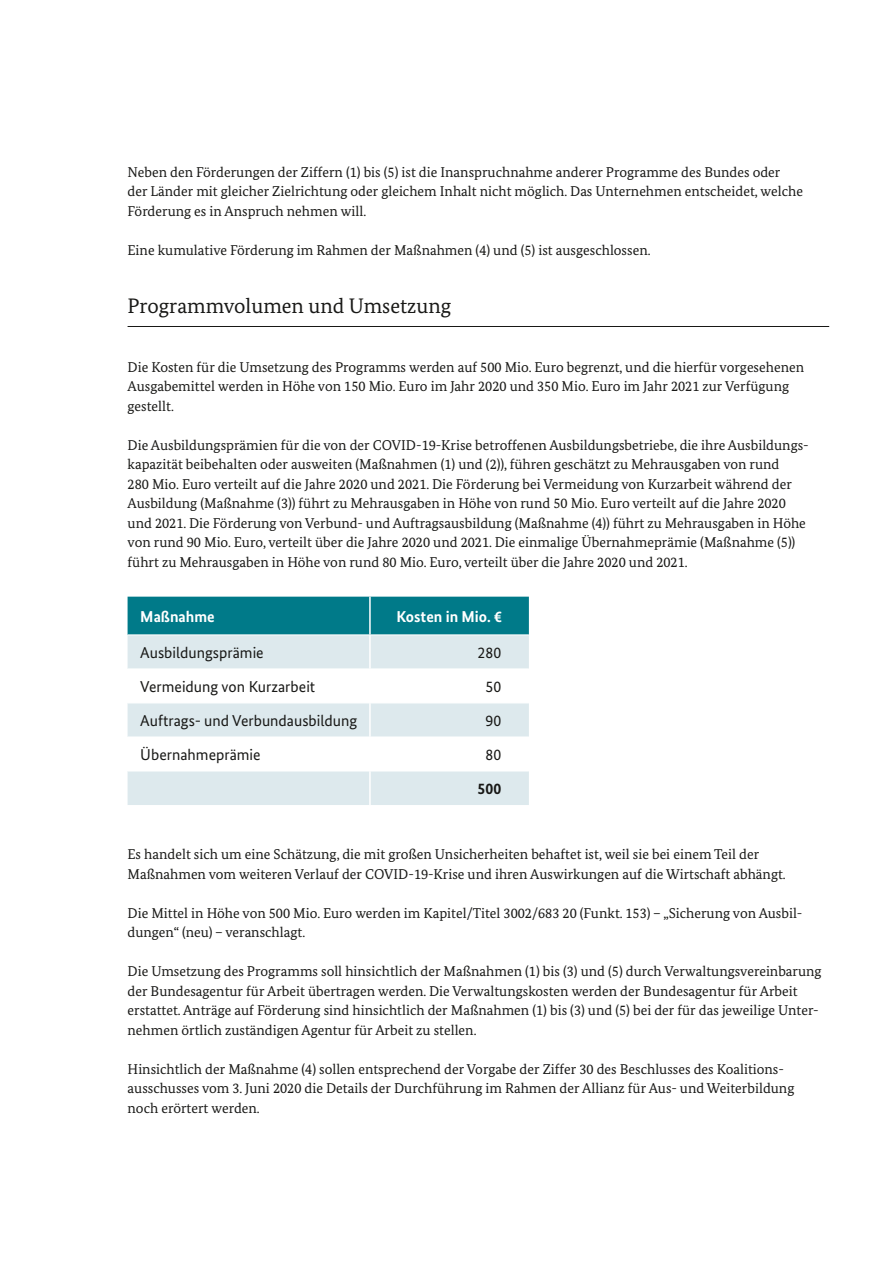
<style>
.page{position:relative;width:893px;height:1263px;background:#fff}
.page>*{position:absolute;margin:0;border:0;box-sizing:border-box;transform-origin:0 0}
.t1{font:21px "Bundes Serif";color:#181816}
.t2{font:15.75px "Bundes Sans";color:#181816}
.t3{font:700 15.75px "Bundes Sans";color:#fff}
.t4{font:700 15.75px "Bundes Sans";color:#181816}
.t5{font:14.25px/19.5px "Bundes Serif";color:#181816}
</style>
<div class="page">
<hr style="left:128px;top:326px;width:701px;height:1px;background:#181816">
<div style="left:128px;top:597px;width:401px;height:38px;background:#007a89"></div>
<div style="left:128px;top:636px;width:401px;height:169px;background:#dde9ed"></div>
<svg style="left:128px;top:670px;width:401px;height:101px"></svg>
<hr style="left:128px;top:669px;width:241px;height:1px;background:#fff">
<hr style="left:371px;top:669px;width:158px;height:1px;background:#fff">
<hr style="left:128px;top:703px;width:241px;height:1px;background:#fff">
<hr style="left:371px;top:703px;width:158px;height:1px;background:#fff">
<hr style="left:128px;top:737px;width:241px;height:1px;background:#fff">
<hr style="left:371px;top:737px;width:158px;height:1px;background:#fff">
<hr style="left:128px;top:771px;width:241px;height:1px;background:#fff">
<hr style="left:371px;top:771px;width:158px;height:1px;background:#fff">
<hr style="left:369px;top:597px;width:2px;height:38px;background:#fff">
<hr style="left:369px;top:635px;width:2px;height:34px;background:#fff">
<hr style="left:369px;top:669px;width:2px;height:34px;background:#fff">
<hr style="left:369px;top:703px;width:2px;height:34px;background:#fff">
<hr style="left:369px;top:737px;width:2px;height:34px;background:#fff">
<hr style="left:369px;top:771px;width:2px;height:34px;background:#fff">
<p class="t5" style="left:128px;top:162px;width:677px">Neben den Förderungen der Ziffern (1) bis (5) ist die Inanspruchnahme anderer Programme des Bundes oder der Länder mit gleicher Zielrichtung oder gleichem Inhalt nicht möglich. Das Unternehmen entscheidet, welche<br>Förderung es in Anspruch nehmen will.</p>
<p class="t5" style="left:128px;top:240px;width:524px">Eine kumulative Förderung im Rahmen der Maßnahmen (4) und (5) ist ausgeschlossen.</p>
<h1 class="t1" style="left:128px;top:293px;width:325px">Programmvolumen und Umsetzung</h1>
<p class="t5" style="left:128px;top:357px;width:678px">Die Kosten für die Umsetzung des Programms werden auf 500 Mio. Euro begrenzt, und die hierfür vorgesehenen<br>Ausgabemittel werden in Höhe von 150 Mio. Euro im Jahr 2020 und 350 Mio. Euro im Jahr 2021 zur Verfügung gestellt.</p>
<p class="t5" style="left:128px;top:435px;width:681px">Die Ausbildungsprämien für die von der COVID-19-Krise betroffenen Ausbildungsbetriebe, die ihre Ausbildungs&shy;kapazität beibehalten oder ausweiten (Maßnahmen (1) und (2)), führen geschätzt zu Mehrausgaben von rund<br>280 Mio. Euro verteilt auf die Jahre 2020 und 2021. Die Förderung bei Vermeidung von Kurzarbeit während der Ausbildung (Maßnahme (3)) führt zu Mehrausgaben in Höhe von rund 50 Mio. Euro verteilt auf die Jahre 2020 und 2021. Die Förderung von Verbund- und Auftragsausbildung (Maßnahme (4)) führt zu Mehrausgaben in Höhe von rund 90 Mio. Euro, verteilt über die Jahre 2020 und 2021. Die einmalige Übernahmeprämie (Maßnahme (5)) führt zu Mehrausgaben in Höhe von rund 80 Mio. Euro, verteilt über die Jahre 2020 und 2021.</p>
<p class="t3" style="left:140px;top:607px;width:76px">Maßnahme</p>
<p class="t3" style="left:396px;top:607px;width:107px">Kosten in Mio. €</p>
<p class="t2" style="left:140px;top:643px;width:125px">Ausbildungsprämie</p>
<p class="t2" style="left:478px;top:643px;width:25px">280</p>
<p class="t2" style="left:140px;top:677px;width:176px">Vermeidung von Kurzarbeit</p>
<p class="t2" style="left:485px;top:677px;width:17px">50</p>
<p class="t2" style="left:140px;top:711px;width:218px">Auftrags- und Verbundausbildung</p>
<p class="t2" style="left:485px;top:711px;width:17px">90</p>
<p class="t2" style="left:140px;top:745px;width:122px">Übernahmeprämie</p>
<p class="t2" style="left:485px;top:745px;width:17px">80</p>
<p class="t4" style="left:478px;top:779px;width:25px">500</p>
<p class="t5" style="left:128px;top:845px;width:660px">Es handelt sich um eine Schätzung, die mit großen Unsicherheiten behaftet ist, weil sie bei einem Teil der<br>Maßnahmen vom weiteren Verlauf der COVID-19-Krise und ihren Auswirkungen auf die Wirtschaft abhängt.</p>
<p class="t5" style="left:128px;top:903px;width:675px">Die Mittel in Höhe von 500 Mio. Euro werden im Kapitel/Titel 3002/683 20 (Funkt. 153) – „Sicherung von Ausbil&shy;dungen“ (neu) – veranschlagt.</p>
<p class="t5" style="left:128px;top:962px;width:696px">Die Umsetzung des Programms soll hinsichtlich der Maßnahmen (1) bis (3) und (5) durch Verwaltungsvereinbarung der Bundesagentur für Arbeit übertragen werden. Die Verwaltungskosten werden der Bundesagentur für Arbeit erstattet. Anträge auf Förderung sind hinsichtlich der Maßnahmen (1) bis (3) und (5) bei der für das jeweilige Unter&shy;nehmen örtlich zuständigen Agentur für Arbeit zu stellen.</p>
<p class="t5" style="left:128px;top:1059px;width:668px">Hinsichtlich der Maßnahme (4) sollen entsprechend der Vorgabe der Ziffer 30 des Beschlusses des Koalitions&shy;ausschusses vom 3. Juni 2020 die Details der Durchführung im Rahmen der Allianz für Aus- und Weiterbildung noch erörtert werden.</p>
</div>
